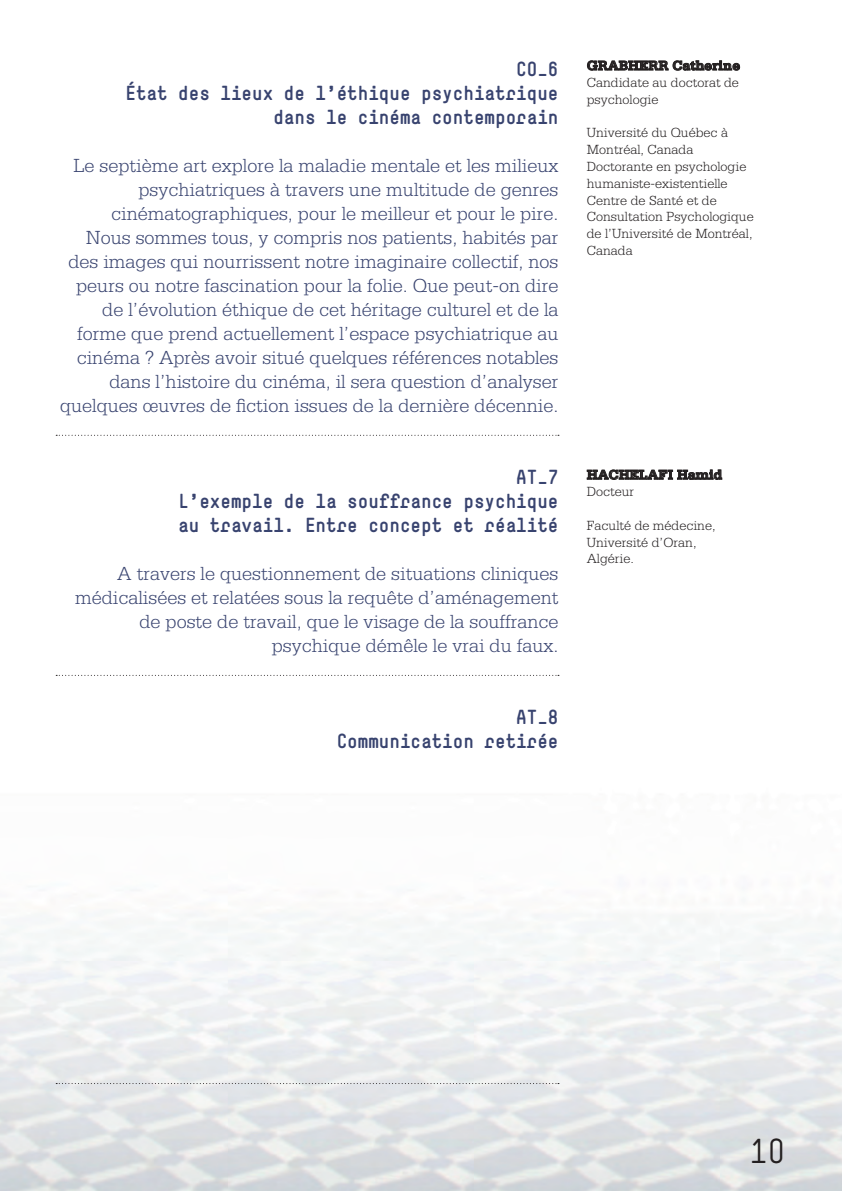
<style>
.page{position:relative;width:842px;height:1191px;background:#fff}
.page>*{position:absolute;margin:0;border:0;box-sizing:border-box;transform-origin:0 0}
.t1{font:34px "Simple";color:#231f20}
.t2{font:300 20px/24px "Serifa Std";color:#38436f;text-align:right}
.t3{font:700 20px/24px "Simple";color:#38436f;text-align:right}
.t4{font:300 14px/16.8px "Serifa Std";color:#231f20}
.t5{font:700 14px "Serifa Std";color:#231f20}
</style>
<div class="page">
<svg style="left:56px;top:435px;width:503px;height:1px"></svg>
<svg style="left:56px;top:675px;width:503px;height:1px"></svg>
<svg style="left:56px;top:1083px;width:503px;height:1px"></svg>
<svg style="left:586px;top:60px;width:154px;height:11px"></svg>
<svg style="left:586px;top:469px;width:137px;height:11px"></svg>
<p class="t3" style="left:125px;top:56px;width:434px">CO_6<br>État des lieux de l’éthique psychiatrique dans le cinéma contemporain</p>
<p class="t2" style="left:60px;top:153px;width:500px">Le septième art explore la maladie mentale et les milieux psychiatriques à travers une multitude de genres cinématographiques, pour le meilleur et pour le pire.<br>Nous sommes tous, y compris nos patients, habités par des images qui nourrissent notre imaginaire collectif, nos peurs ou notre fascination pour la folie. Que peut-on dire de l’évolution éthique de cet héritage culturel et de la forme que prend actuellement l’espace psychiatrique au cinéma ? Après avoir situé quelques références notables dans l’histoire du cinéma, il sera question d’analyser quelques œuvres de fiction issues de la dernière décennie.</p>
<p class="t3" style="left:178px;top:464px;width:382px;text-align:justify;text-indent:338px">AT_7<br>L’exemple de la souffrance psychique au travail. Entre concept et réalité</p>
<p class="t2" style="left:75px;top:561px;width:485px">A travers le questionnement de situations cliniques médicalisées et relatées sous la requête d’aménagement de poste de travail, que le visage de la souffrance psychique démêle le vrai du faux.</p>
<p class="t3" style="left:337px;top:704px;width:223px">AT_8<br>Communication retirée</p>
<p class="t5" style="left:587px;top:57px;width:155px">GRABHERR Catherine</p>
<p class="t4" style="left:587px;top:74px;width:154px">Candidate au doctorat de psychologie</p>
<p class="t4" style="left:587px;top:124px;width:168px">Université du Québec à<br>Montréal, Canada<br>Doctorante en psychologie humaniste-existentielle<br>Centre de Santé et de<br>Consultation Psychologique de l’Université de Montréal,<br>Canada</p>
<p class="t5" style="left:587px;top:466px;width:137px">HACHELAFI Hamid</p>
<p class="t4" style="left:587px;top:483px;width:49px">Docteur</p>
<p class="t4" style="left:587px;top:517px;width:130px">Faculté de médecine,<br>Université d’Oran,<br>Algérie.</p>
<h1 class="t1" style="left:749px;top:1130px;width:37px">10</h1>
</div>
